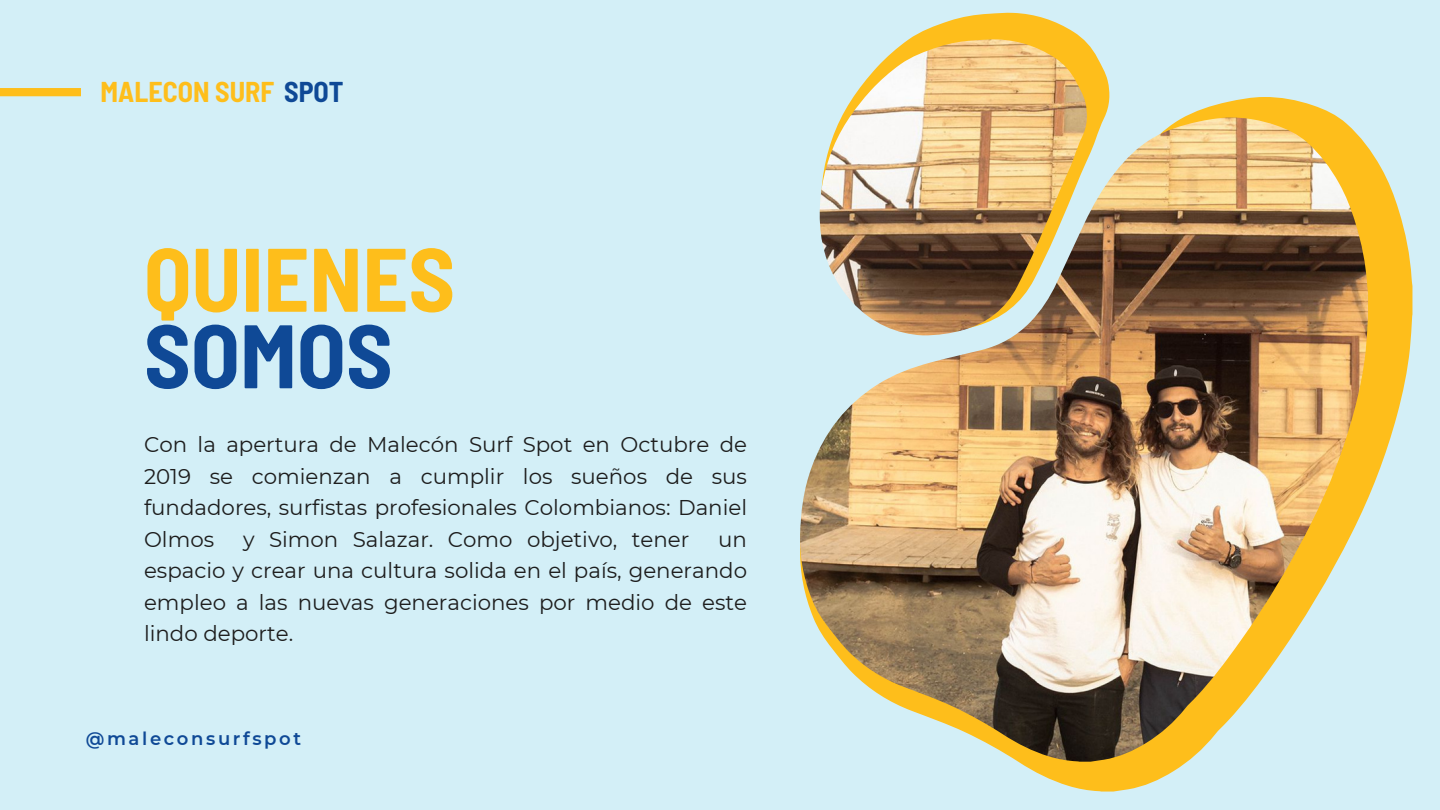
<style>
.page{position:relative;width:1440px;height:810px;background:#d3eff7}
.page>*{position:absolute;margin:0;border:0;box-sizing:border-box;transform-origin:0 0}
.t1{font:700 semi-condensed 90px "Barlow";color:#febe1b}
.t2{font:700 semi-condensed 90px "Barlow";color:#0f4996}
.t3{font:700 semi-condensed 28px "Barlow";color:#febe1b}
.t4{font:21.3px/31.5px "Montserrat";color:#1d1d1d;text-align:justify}
.t5{font:600 18px "Montserrat";letter-spacing:.145em;color:#0f4996}
.s1{color:#0f4996}
</style>
<div class="page">
<svg style="left:909px;top:13px;width:503px;height:779px"></svg>
<img style="left:800px;top:39px;width:568px;height:723px">
<div style="left:0;top:88px;width:81px;height:8px;background:#febe1b"></div>
<p class="t3" style="left:101px;top:74px;width:245px">MALECON SURF <span class="s1">SPOT</span></p>
<p class="t1" style="left:144px;top:222px;width:313px">QUIENES</p>
<p class="t2" style="left:144px;top:298px;width:250px">SOMOS</p>
<p class="t4" style="left:144px;top:429px;width:605px">Con la apertura de Malecón Surf Spot en Octubre de 2019 se comienzan a cumplir los sueños de sus fundadores, surfistas profesionales Colombianos: Daniel Olmos</p>
<p class="t4" style="left:243px;top:523px;width:448px">y Simon Salazar. Como objetivo, tener</p>
<p class="t4" style="left:144px;top:523px;width:605px;text-indent:574px">un espacio y crear una cultura solida en el país, generando empleo a las nuevas generaciones por medio de este lindo deporte.</p>
<p class="t5" style="left:86px;top:728px;width:217px">@maleconsurfspot</p>
</div>
